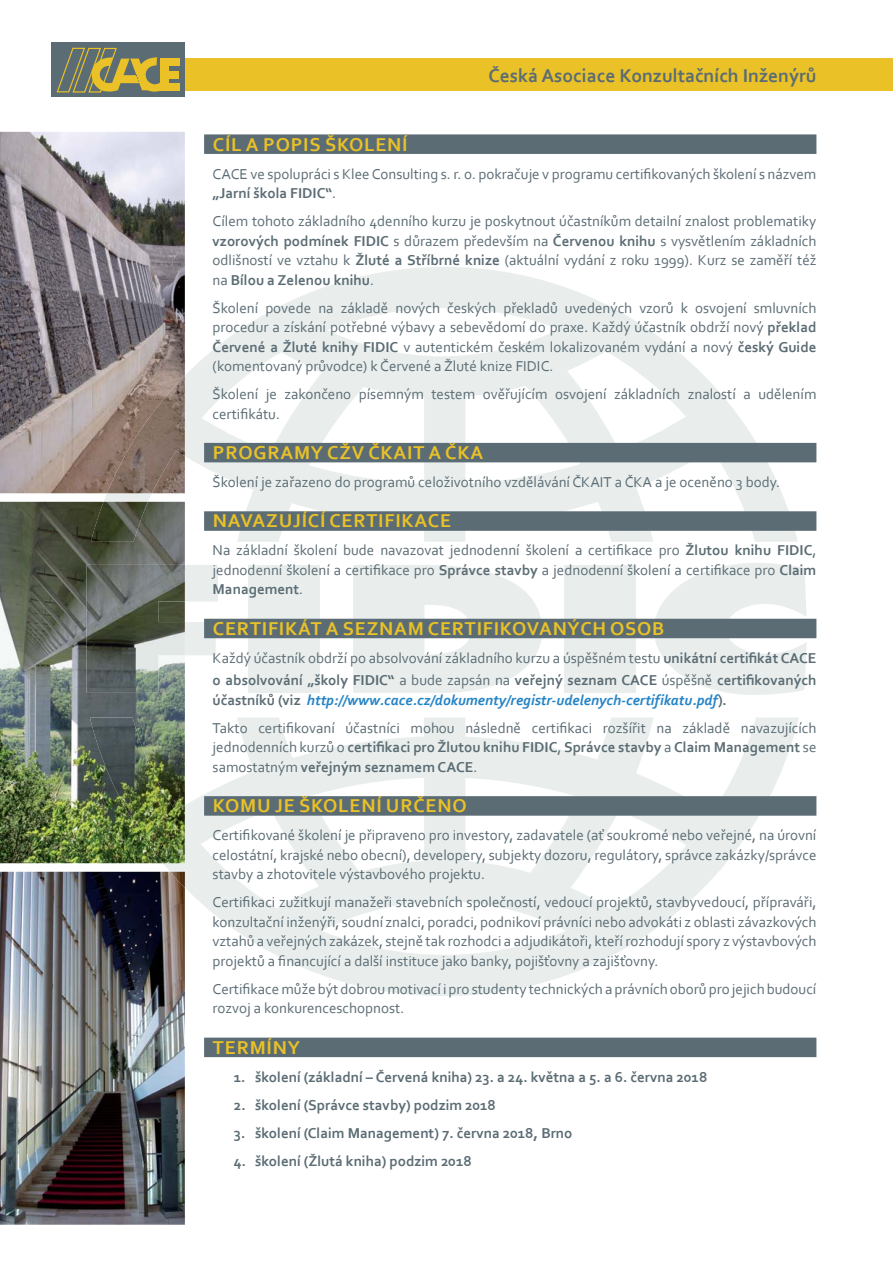
<style>
.page{position:relative;width:893px;height:1263px;background:#fff}
.page>*{position:absolute;margin:0;border:0;box-sizing:border-box;transform-origin:0 0}
.t1{font:700 19.5px "Corbel";letter-spacing:.04em;color:#eac227}
.t2{font:700 19.5px "Corbel";color:#5b6c74}
.t3{font:15px/19.5px "Corbel";color:#5b6c74}
.t4{font:700 15px/19.5px "Corbel";color:#5b6c74}
.s1{font-weight:700}
.s2{font-weight:700;font-style:italic;color:#2484c6}
.s3{font-weight:400}
</style>
<div class="page">
<div style="left:148px;top:58px;width:745px;height:33px;background:#eac227"></div>
<div style="left:51px;top:43px;width:134px;height:54px;background:#5b6c74"></div>
<div style="left:161px;top:58px;width:18px;height:8px;background:#eac227"></div>
<div style="left:161px;top:83px;width:18px;height:8px;background:#eac227"></div>
<div style="left:160px;top:71px;width:19px;height:7px;background:#eac227"></div>
<div style="left:160px;top:58px;width:9px;height:33px;background:#eac227"></div>
<svg style="left:57px;top:48px;width:103px;height:45px"></svg>
<img style="left:0;top:132px;width:185px;height:361px">
<img style="left:0;top:502px;width:185px;height:361px">
<img style="left:0;top:872px;width:185px;height:353px">
<svg style="left:185px;top:565px;width:33px;height:90px"></svg>
<img style="left:86px;top:565px;width:99px;height:128px">
<div style="left:248px;top:565px;width:71px;height:128px;background:#e9eeed"></div>
<svg style="left:353px;top:565px;width:189px;height:128px"></svg>
<div style="left:564px;top:565px;width:71px;height:128px;background:#e9eeed"></div>
<svg style="left:654px;top:563px;width:153px;height:132px"></svg>
<svg style="left:104px;top:267px;width:694px;height:275px"></svg>
<img style="left:107px;top:376px;width:78px;height:117px">
<img style="left:91px;top:502px;width:57px;height:40px">
<svg style="left:163px;top:717px;width:636px;height:279px"></svg>
<img style="left:90px;top:717px;width:95px;height:146px">
<img style="left:170px;top:872px;width:15px;height:16px">
<div style="left:204px;top:134px;width:612px;height:20px;background:#5b6c74"></div>
<div style="left:204px;top:443px;width:612px;height:19px;background:#5b6c74"></div>
<div style="left:204px;top:511px;width:612px;height:20px;background:#5b6c74"></div>
<div style="left:204px;top:619px;width:612px;height:19px;background:#5b6c74"></div>
<div style="left:204px;top:796px;width:612px;height:20px;background:#5b6c74"></div>
<div style="left:204px;top:1037px;width:612px;height:20px;background:#5b6c74"></div>
<h1 class="t2" style="left:488px;top:63px;width:329px">Česká Asociace Konzultačních Inženýrů</h1>
<h1 class="t1" style="left:213px;top:132px;width:196px">CÍL A POPIS ŠKOLENÍ</h1>
<p class="t3" style="left:213px;top:164px;width:605px">CACE ve spolupráci s Klee Consulting s. r. o. pokračuje v programu certifikovaných školení s názvem <span class="s1">„Jarní škola FIDIC“</span>.</p>
<p class="t3" style="left:213px;top:211px;width:605px;text-align:justify">Cílem tohoto základního 4denního kurzu je poskytnout účastníkům detailní znalost problematiky <span class="s1">vzorových podmínek FIDIC</span> s důrazem především na <span class="s1">Červenou knihu</span> s vysvětlením základních odlišností ve vztahu k <span class="s1">Žluté a Stříbrné knize</span> (aktuální vydání z roku 1999). Kurz se zaměří též na <span class="s1">Bílou a Zelenou knihu</span>.</p>
<p class="t3" style="left:213px;top:298px;width:605px;text-align:justify">Školení povede na základě nových českých překladů uvedených vzorů k osvojení smluvních procedur a získání potřebné výbavy a sebevědomí do praxe. Každý účastník obdrží nový <span class="s1">překlad Červené a Žluté knihy FIDIC</span> v autentickém českém lokalizovaném vydání a nový <span class="s1">český Guide </span>(komentovaný průvodce) k Červené a Žluté knize FIDIC.</p>
<p class="t3" style="left:213px;top:384px;width:605px">Školení je zakončeno písemným testem ověřujícím osvojení základních znalostí a udělením certifikátu.</p>
<h1 class="t1" style="left:213px;top:440px;width:272px">PROGRAMY CŽV ČKAIT A ČKA</h1>
<p class="t3" style="left:213px;top:472px;width:569px">Školení je zařazeno do programů celoživotního vzdělávání ČKAIT a ČKA a je oceněno 3 body.</p>
<h1 class="t1" style="left:213px;top:509px;width:240px">NAVAZUJÍCÍ CERTIFIKACE</h1>
<p class="t3" style="left:213px;top:541px;width:605px;text-align:justify">Na základní školení bude navazovat jednodenní školení a certifikace pro <span class="s1">Žlutou knihu FIDIC</span>, jednodenní školení a certifikace pro <span class="s1">Správce stavby</span> a jednodenní školení a certifikace pro <span class="s1">Claim Management</span>.</p>
<h1 class="t1" style="left:213px;top:616px;width:453px">CERTIFIKÁT A SEZNAM CERTIFIKOVANÝCH OSOB</h1>
<p class="t3" style="left:213px;top:646px;width:605px;line-height:22.5px">Každý účastník obdrží po absolvování základního kurzu a úspěšném testu <span class="s1">unikátní certifikát CACE o absolvování „školy FIDIC“</span> a bude zapsán na <span class="s1">veřejný seznam CACE</span> úspěšně <span class="s1">certifikovaných</span></p>
<p class="t3" style="left:213px;top:686px;width:605px;line-height:28px"><span class="s1">účastníků (viz</span> <span class="s2">http://www.cace.cz/dokumenty/registr-udelenych-certifikatu.pdf</span><span class="s1">).<br></span>Takto certifikovaní účastníci mohou následně certifikaci rozšířit na základě navazujících</p>
<p class="t4" style="left:213px;top:737px;width:605px"><span class="s3">jednodenních kurzů o</span> certifikaci pro Žlutou knihu FIDIC<span class="s3">,</span> Správce stavby <span class="s3">a</span> Claim Management <span class="s3">se samostatným</span> veřejným seznamem CACE<span class="s3">.</span></p>
<h1 class="t1" style="left:213px;top:794px;width:255px">KOMU JE ŠKOLENÍ URČENO</h1>
<p class="t3" style="left:213px;top:825px;width:605px;text-align:justify">Certifikované školení je připraveno pro investory, zadavatele (ať soukromé nebo veřejné, na úrovní celostátní, krajské nebo obecní), developery, subjekty dozoru, regulátory, správce zakázky/správce stavby a zhotovitele výstavbového projektu.</p>
<p class="t3" style="left:213px;top:892px;width:605px;text-align:justify">Certifikaci zužitkují manažeři stavebních společností, vedoucí projektů, stavbyvedoucí, přípraváři, konzultační inženýři, soudní znalci, poradci, podnikoví právníci nebo advokáti z oblasti závazkových vztahů a veřejných zakázek, stejně tak rozhodci a adjudikátoři, kteří rozhodují spory z výstavbových projektů a financující a další instituce jako banky, pojišťovny a zajišťovny.</p>
<p class="t3" style="left:213px;top:979px;width:605px">Certifikace může být dobrou motivací i pro studenty technických a právních oborů pro jejich budoucí rozvoj a konkurenceschopnost.</p>
<h1 class="t1" style="left:213px;top:1035px;width:89px">TERMÍNY</h1>
<p class="t4" style="left:234px;top:1067px;width:475px">1. školení (základní – Červená kniha) 23. a 24. května a 5. a 6. června 2018</p>
<p class="t4" style="left:234px;top:1095px;width:264px">2. školení (Správce stavby) podzim 2018</p>
<p class="t4" style="left:234px;top:1123px;width:340px">3. školení (Claim Management) 7. června 2018, Brno</p>
<p class="t4" style="left:234px;top:1151px;width:239px">4. školení (Žlutá kniha) podzim 2018</p>
</div>
